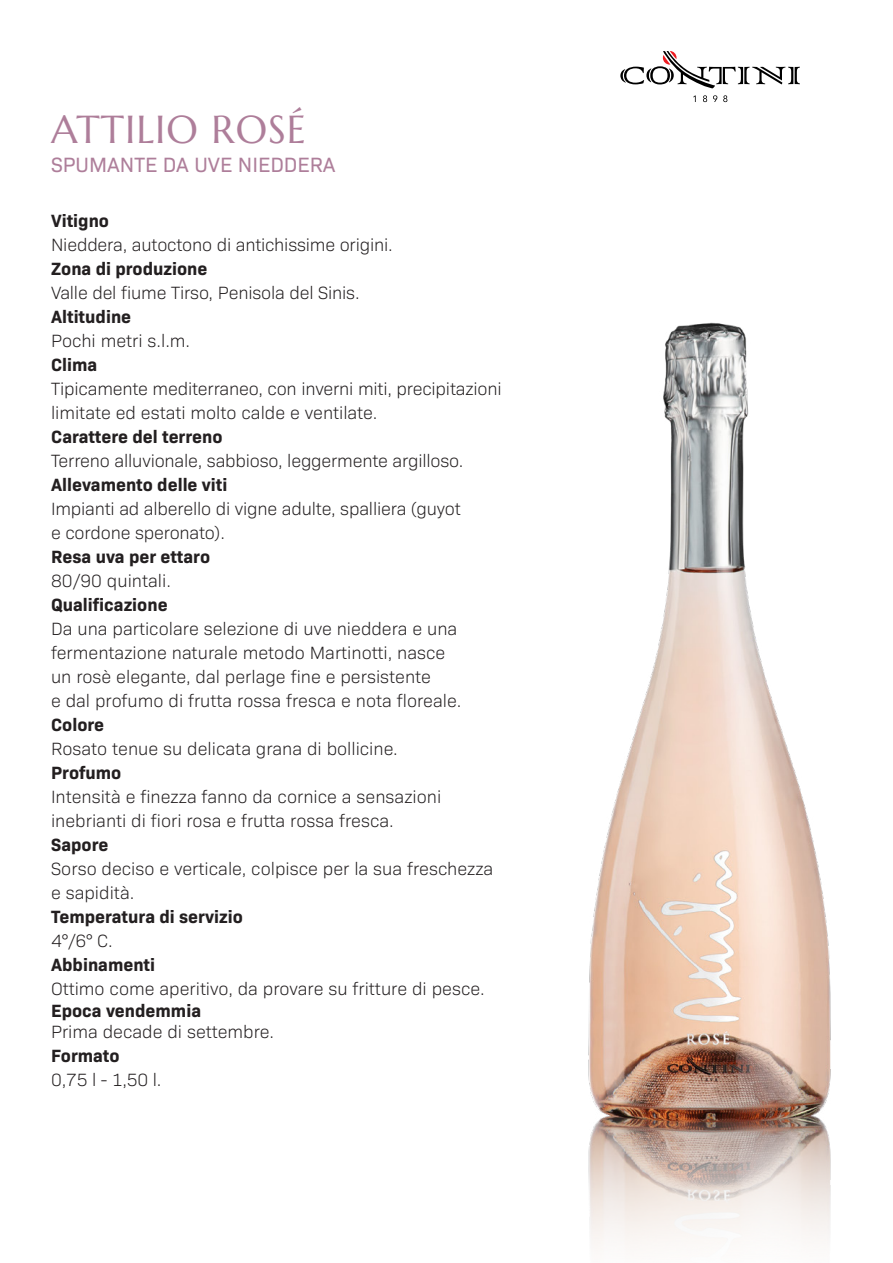
<style>
.page{position:relative;width:893px;height:1263px;background:#fff}
.page>*{position:absolute;margin:0;border:0;box-sizing:border-box;transform-origin:0 0}
.t1{font:39px "Marcellus";letter-spacing:.025em;color:#ae7e9a}
.t2{font:21px "Bio Sans";color:#ae7e9a}
.t3{font:300 18px/24px "Bio Sans";color:#231f20}
.t4{font:700 18px "Bio Sans";color:#231f20}
</style>
<div class="page">
<svg style="left:620px;top:51px;width:180px;height:37px"></svg>
<svg style="left:693px;top:95px;width:34px;height:7px"></svg>
<img style="left:588px;top:322px;width:243px;height:924px">
<p class="t1" style="left:51px;top:105px;width:256px">ATTILIO ROSÉ</p>
<p class="t2" style="left:51px;top:149px;width:286px">SPUMANTE DA UVE NIEDDERA</p>
<p class="t4" style="left:51px;top:207px;width:60px">Vitigno</p>
<p class="t3" style="left:51px;top:232px;width:343px">Nieddera, autoctono di antichissime origini.</p>
<p class="t4" style="left:51px;top:255px;width:158px">Zona di produzione</p>
<p class="t3" style="left:51px;top:280px;width:310px">Valle del fiume Tirso, Penisola del Sinis.</p>
<p class="t4" style="left:51px;top:303px;width:82px">Altitudine</p>
<p class="t3" style="left:51px;top:328px;width:141px">Pochi metri s.l.m.</p>
<p class="t4" style="left:51px;top:351px;width:48px">Clima</p>
<p class="t3" style="left:51px;top:376px;width:452px">Tipicamente mediterraneo, con inverni miti, precipitazioni limitate ed estati molto calde e ventilate.</p>
<p class="t4" style="left:51px;top:423px;width:173px">Carattere del terreno</p>
<p class="t3" style="left:51px;top:448px;width:414px">Terreno alluvionale, sabbioso, leggermente argilloso.</p>
<p class="t4" style="left:51px;top:471px;width:178px">Allevamento delle viti</p>
<p class="t3" style="left:51px;top:496px;width:411px">Impianti ad alberello di vigne adulte, spalliera (guyot</p>
<p class="t3" style="left:51px;top:520px;width:175px">e cordone speronato).</p>
<p class="t4" style="left:51px;top:543px;width:161px">Resa uva per ettaro</p>
<p class="t3" style="left:51px;top:568px;width:122px">80/90 quintali.</p>
<p class="t4" style="left:51px;top:591px;width:118px">Qualificazione</p>
<p class="t3" style="left:51px;top:616px;width:408px">Da una particolare selezione di uve nieddera e una</p>
<p class="t3" style="left:51px;top:640px;width:396px">fermentazione naturale metodo Martinotti, nasce</p>
<p class="t3" style="left:51px;top:664px;width:381px">un rosè elegante, dal perlage fine e persistente</p>
<p class="t3" style="left:51px;top:688px;width:412px">e dal profumo di frutta rossa fresca e nota floreale.</p>
<p class="t4" style="left:51px;top:711px;width:55px">Colore</p>
<p class="t3" style="left:51px;top:736px;width:348px">Rosato tenue su delicata grana di bollicine.</p>
<p class="t4" style="left:51px;top:759px;width:72px">Profumo</p>
<p class="t3" style="left:51px;top:784px;width:392px">Intensità e finezza fanno da cornice a sensazioni</p>
<p class="t3" style="left:51px;top:808px;width:344px">inebrianti di fiori rosa e frutta rossa fresca.</p>
<p class="t4" style="left:51px;top:831px;width:59px">Sapore</p>
<p class="t3" style="left:51px;top:856px;width:444px">Sorso deciso e verticale, colpisce per la sua freschezza e sapidità.</p>
<p class="t4" style="left:51px;top:903px;width:193px">Temperatura di servizio</p>
<p class="t3" style="left:51px;top:928px;width:63px">4°/6° C.</p>
<p class="t4" style="left:51px;top:951px;width:106px">Abbinamenti</p>
<p class="t3" style="left:51px;top:976px;width:435px">Ottimo come aperitivo, da provare su fritture di pesce.</p>
<p class="t4" style="left:51px;top:996px;width:152px">Epoca vendemmia</p>
<p class="t3" style="left:51px;top:1018px;width:224px">Prima decade di settembre.</p>
<p class="t4" style="left:51px;top:1042px;width:70px">Formato</p>
<p class="t3" style="left:51px;top:1066px;width:112px">0,75 l - 1,50 l.</p>
</div>
